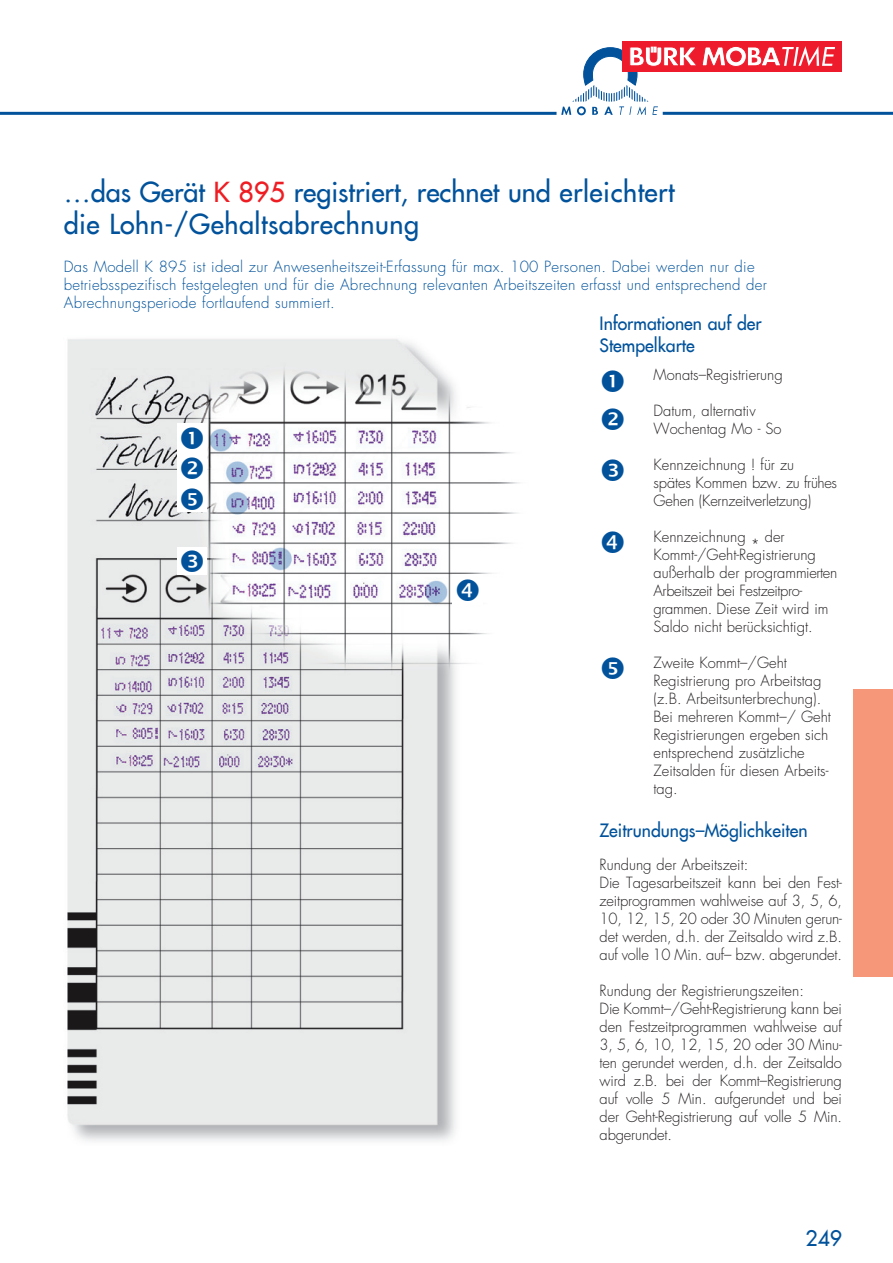
<style>
.page{position:relative;width:893px;height:1263px;background:#fff}
.page>*{position:absolute;margin:0;border:0;box-sizing:border-box;transform-origin:0 0}
.t1{font:27px/32.4px "Futura LT";letter-spacing:.02em;color:#01529b}
.t2{font:21px "Futura LT";color:#01529b}
.t3{font:18px/21.6px "Futura LT";color:#01529b}
.t4{font:300 15px/18px "Futura LT";letter-spacing:-.01em;color:#231f20}
.t5{font:300 15px/18px "Futura LT";letter-spacing:.02em;color:#01529b}
.s1{color:#ee1d23}
</style>
<div class="page">
<div style="left:622px;top:41px;width:220px;height:31px;background:#ee1b2c"></div>
<svg style="left:561px;top:46px;width:274px;height:69px"></svg>
<hr style="left:663px;top:112px;width:230px;height:3px;background:#01529b">
<hr style="left:0;top:112px;width:556px;height:3px;background:#01529b">
<div style="left:853px;top:690px;width:40px;height:287px;background:#f6977a"></div>
<img style="left:67px;top:339px;width:453px;height:802px">
<div style="left:177px;top:453px;width:30px;height:29px;background:#fff"></div>
<div style="left:177px;top:423px;width:30px;height:30px;background:#fff"></div>
<div style="left:177px;top:484px;width:30px;height:28px;background:#fff"></div>
<div style="left:177px;top:547px;width:30px;height:27px;background:#fff"></div>
<div style="left:453px;top:574px;width:30px;height:30px;background:#fff"></div>
<h1 class="t1" style="left:64px;top:176px;width:612px">…das Gerät <span class="s1">K 895</span> registriert, rechnet und erleichtert die Lohn-/Gehaltsabrechnung</h1>
<p class="t5" style="left:64px;top:258px;width:705px">Das Modell K 895 ist ideal zur Anwesenheitszeit-Erfassung für max. 100 Personen. Dabei werden nur die betriebsspezifisch festgelegten und für die Abrechnung relevanten Arbeitszeiten erfasst und entsprechend der<br>Abrechnungsperiode fortlaufend summiert.</p>
<p class="t3" style="left:600px;top:313px;width:164px">Informationen auf der<br>Stempelkarte</p>
<p class="t4" style="left:654px;top:366px;width:131px">Monats–Registrierung</p>
<p class="t4" style="left:654px;top:402px;width:129px">Datum, alternativ<br>Wochentag Mo - So</p>
<p class="t4" style="left:654px;top:456px;width:185px">Kennzeichnung ! für zu<br>spätes Kommen bzw. zu frühes<br>Gehen (Kernzeitverletzung)</p>
<p class="t4" style="left:654px;top:528px;width:94px">Kennzeichnung</p>
<p class="t4" style="left:751px;top:536px;width:11px">*</p>
<p class="t4" style="left:654px;top:528px;width:185px;text-indent:111px">der<br>Kommt-/Geht-Registrierung außerhalb der programmierten<br>Arbeitszeit bei Festzeitpro&shy;grammen. Diese Zeit wird im<br>Saldo nicht berücksichtigt.</p>
<p class="t4" style="left:654px;top:654px;width:179px">Zweite Kommt–/Geht<br>Registrierung pro Arbeitstag (z.B. Arbeitsunterbrechung).<br>Bei mehreren Kommt–/ Geht<br>Registrierungen ergeben sich entsprechend zusätzliche<br>Zeitsalden für diesen Arbeits&shy;tag.</p>
<p class="t3" style="left:600px;top:820px;width:209px">Zeitrundungs–Möglichkeiten</p>
<p class="t4" style="left:600px;top:856px;width:244px">Rundung der Arbeitszeit:<br>Die Tagesarbeitszeit kann bei den Fest&shy;zeitprogrammen wahlweise auf 3, 5, 6, 10, 12, 15, 20 oder 30 Minuten gerun&shy;det werden, d.h. der Zeitsaldo wird z.B. auf volle 10 Min. auf– bzw. abgerundet.</p>
<p class="t4" style="left:600px;top:982px;width:244px">Rundung der Registrierungszeiten:<br>Die Kommt–/Geht-Registrierung kann bei den Festzeitprogrammen wahlweise auf 3, 5, 6, 10, 12, 15, 20 oder 30 Minu&shy;ten gerundet werden, d.h. der Zeitsaldo wird z.B. bei der Kommt–Registrierung auf volle 5 Min. aufgerundet und bei der Geht-Registrierung auf volle 5 Min. abgerundet.</p>
<h2 class="t2" style="left:805px;top:1225px;width:38px">249</h2>
</div>
